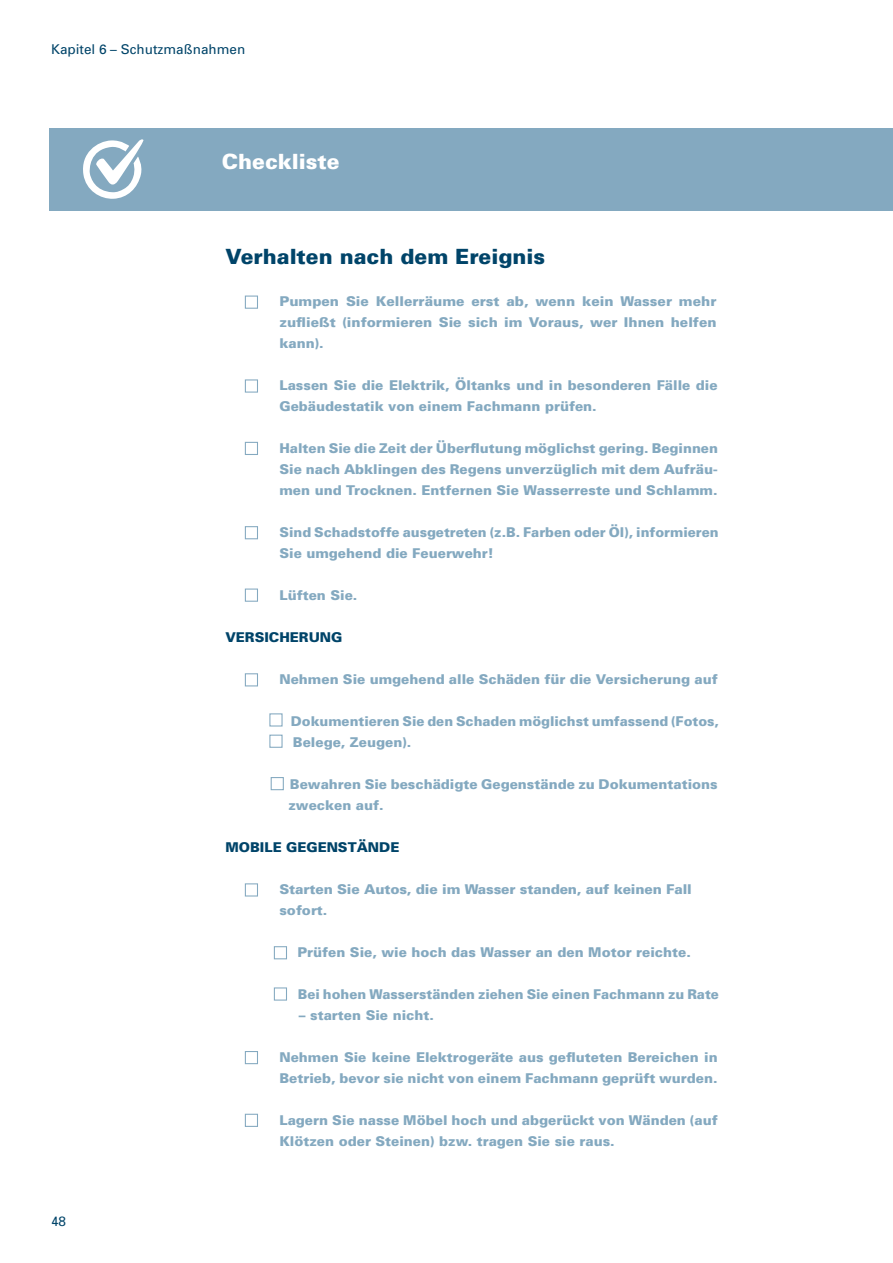
<style>
.page{position:relative;width:893px;height:1263px;background:#fff}
.page>*{position:absolute;margin:0;border:0;box-sizing:border-box;transform-origin:0 0}
.t1{font:900 21px "Univers";color:#004469}
.t2{font:900 21px "Univers";color:#fff}
.t3{font:900 13.5px/21px "Univers";color:#84a9c0}
.t4{font:900 13.5px "Univers";color:#004469}
.t5{font:13.5px "Univers";color:#004469}
</style>
<div class="page">
<div style="left:50px;top:128px;width:843px;height:83px;background:#84a9c0"></div>
<svg style="left:83px;top:139px;width:61px;height:60px"></svg>
<div style="left:245px;top:296px;width:13px;height:13px;border:1px solid #84a9c0"></div>
<div style="left:245px;top:379px;width:13px;height:14px;border:1px solid #84a9c0"></div>
<div style="left:245px;top:442px;width:13px;height:13px;border:1px solid #84a9c0"></div>
<div style="left:245px;top:526px;width:13px;height:13px;border:1px solid #84a9c0"></div>
<div style="left:245px;top:588px;width:13px;height:14px;border:1px solid #84a9c0"></div>
<div style="left:245px;top:673px;width:13px;height:13px;border:1px solid #84a9c0"></div>
<div style="left:269px;top:713px;width:14px;height:13px;border:1px solid #84a9c0"></div>
<div style="left:269px;top:735px;width:14px;height:13px;border:1px solid #84a9c0"></div>
<div style="left:271px;top:777px;width:13px;height:13px;border:1px solid #84a9c0"></div>
<div style="left:245px;top:883px;width:13px;height:13px;border:1px solid #84a9c0"></div>
<div style="left:274px;top:946px;width:13px;height:13px;border:1px solid #84a9c0"></div>
<div style="left:274px;top:987px;width:13px;height:13px;border:1px solid #84a9c0"></div>
<div style="left:245px;top:1051px;width:13px;height:13px;border:1px solid #84a9c0"></div>
<div style="left:245px;top:1114px;width:13px;height:13px;border:1px solid #84a9c0"></div>
<p class="t5" style="left:51px;top:41px;width:196px">Kapitel 6 – Schutzmaßnahmen</p>
<h1 class="t2" style="left:222px;top:148px;width:119px">Checkliste</h1>
<p class="t5" style="left:51px;top:1213px;width:17px">48</p>
<h5 class="t1" style="left:225px;top:243px;width:321px">Verhalten nach dem Ereignis</h5>
<p class="t3" style="left:279px;top:290px;width:439px;text-align:justify">Pumpen Sie Kellerräume erst ab, wenn kein Wasser mehr zufließt (informieren Sie sich im Voraus, wer Ihnen helfen kann).</p>
<p class="t3" style="left:279px;top:374px;width:440px">Lassen Sie die Elektrik, Öltanks und in besonderen Fälle die<br>Gebäudestatik von einem Fachmann prüfen.</p>
<p class="t3" style="left:279px;top:437px;width:440px;text-align:justify">Halten Sie die Zeit der Überflutung möglichst gering. Beginnen Sie nach Abklingen des Regens unverzüglich mit dem Aufräu&shy;men und Trocknen. Entfernen Sie Wasserreste und Schlamm.</p>
<p class="t3" style="left:279px;top:521px;width:441px">Sind Schadstoffe ausgetreten (z.B. Farben oder Öl), informieren<br>Sie umgehend die Feuerwehr!</p>
<p class="t3" style="left:279px;top:584px;width:79px">Lüften Sie.</p>
<h6 class="t4" style="left:225px;top:629px;width:118px">VERSICHERUNG</h6>
<p class="t3" style="left:279px;top:668px;width:440px">Nehmen Sie umgehend alle Schäden für die Versicherung auf</p>
<p class="t3" style="left:291px;top:710px;width:430px">Dokumentieren Sie den Schaden möglichst umfassend (Fotos,<br>Belege, Zeugen).</p>
<p class="t3" style="left:288px;top:773px;width:431px">Bewahren Sie beschädigte Gegenstände zu Dokumentations zwecken auf.</p>
<h6 class="t4" style="left:225px;top:839px;width:175px">MOBILE GEGENSTÄNDE</h6>
<p class="t3" style="left:279px;top:878px;width:414px">Starten Sie Autos, die im Wasser standen, auf keinen Fall sofort.</p>
<p class="t3" style="left:297px;top:941px;width:395px">Prüfen Sie, wie hoch das Wasser an den Motor reichte.</p>
<p class="t3" style="left:298px;top:983px;width:423px">Bei hohen Wasserständen ziehen Sie einen Fachmann zu Rate</p>
<p class="t3" style="left:299px;top:1004px;width:136px">– starten Sie nicht.</p>
<p class="t3" style="left:279px;top:1046px;width:440px">Nehmen Sie keine Elektrogeräte aus gefluteten Bereichen in<br>Betrieb, bevor sie nicht von einem Fachmann geprüft wurden.</p>
<p class="t3" style="left:279px;top:1109px;width:440px">Lagern Sie nasse Möbel hoch und abgerückt von Wänden (auf<br>Klötzen oder Steinen) bzw. tragen Sie sie raus.</p>
</div>
